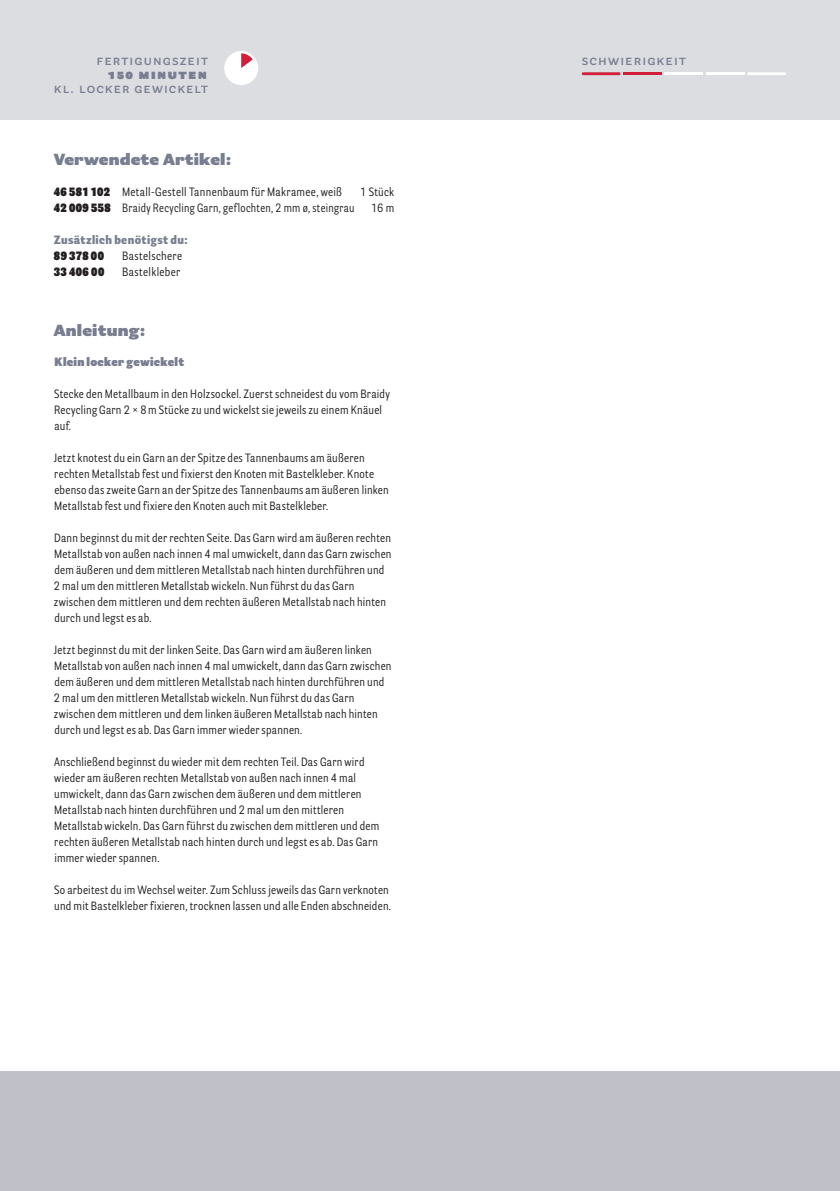
<style>
.page{position:relative;width:840px;height:1191px;background:#fff}
.page>*{position:absolute;margin:0;border:0;box-sizing:border-box;transform-origin:0 0}
.t1{font:900 16px "Parry Grotesque Pro";letter-spacing:.01em;color:#787d90}
.t2{font:600 14px "Parry Grotesque Pro";letter-spacing:.08em;color:#787d90}
.t3{font:900 14px "Parry Grotesque Pro";letter-spacing:.08em;color:#787d90}
.t4{font:12px/16px "Parry Grot Con Pro";letter-spacing:.025em;color:#231f20}
.t5{font:12px "Parry Grot Con Pro";letter-spacing:.025em;color:#231f20;scale:.96 1}
.t6{font:900 12px "Parry Grot Con Pro";letter-spacing:.03em;color:#787d90}
.t7{font:900 12px "Parry Grot Con Pro";letter-spacing:.02em;color:#787d90}
.t8{font:900 12px "Parry Grot Con Pro";letter-spacing:.04em;color:#231f20}
.s1{font-weight:900}
</style>
<div class="page">
<div style="left:0;top:0;width:839px;height:119px;background:#dbdde1"></div>
<div style="left:0;top:1071px;width:839px;height:120px;background:#c0c0c8"></div>
<div style="left:224px;top:51px;width:34px;height:34px;background:#fff;border-radius:50%"></div>
<svg style="left:241px;top:53px;width:12px;height:15px"></svg>
<svg style="left:581px;top:72px;width:39px;height:3px"></svg>
<hr style="left:622px;top:72px;width:39px;height:3px;background:#d21e38">
<hr style="left:664px;top:72px;width:38px;height:3px;background:#fff">
<hr style="left:705px;top:72px;width:39px;height:3px;background:#fff">
<svg style="left:747px;top:72px;width:38px;height:3px"></svg>
<p class="t2" style="left:96px;top:50px;width:111px">fertigungszeit</p>
<p class="t2" style="left:581px;top:50px;width:104px">schwierigkeit</p>
<p class="t3" style="left:108px;top:63px;width:100px">150 minuten</p>
<p class="t2" style="left:54px;top:78px;width:154px">kl. locker gewickelt</p>
<h1 class="t1" style="left:54px;top:148px;width:179px">Verwendete Artikel:</h1>
<p class="t4" style="left:54px;top:184px;width:289px"><span class="s1">46 581 102</span> Metall-Gestell Tannenbaum für Makramee, weiß</p>
<p class="t4" style="left:360px;top:184px;width:36px">1 Stück</p>
<p class="t5" style="left:54px;top:200px;width:314px"><span class="s1">42 009 558</span> Braidy Recycling Garn, geflochten, 2 mm ø, steingrau</p>
<p class="t4" style="left:371px;top:200px;width:24px">16 m</p>
<p class="t6" style="left:54px;top:231px;width:135px">Zusätzlich benötigst du:</p>
<p class="t8" style="left:54px;top:247px;width:52px">89 378 00</p>
<p class="t4" style="left:122px;top:248px;width:61px">Bastelschere</p>
<p class="t8" style="left:54px;top:263px;width:52px">33 406 00</p>
<p class="t4" style="left:122px;top:264px;width:60px">Bastelkleber</p>
<h1 class="t1" style="left:54px;top:318px;width:93px">Anleitung:</h1>
<p class="t7" style="left:55px;top:353px;width:131px">Klein locker gewickelt</p>
<p class="t4" style="left:54px;top:386px;width:337px">Stecke den Metallbaum in den Holzsockel. Zuerst schneidest du vom Braidy<br>Recycling Garn 2 × 8 m Stücke zu und wickelst sie jeweils zu einem Knäuel auf.</p>
<p class="t4" style="left:54px;top:450px;width:336px">Jetzt knotest du ein Garn an der Spitze des Tannenbaums am äußeren rechten Metallstab fest und fixierst den Knoten mit Bastelkleber. Knote ebenso das zweite Garn an der Spitze des Tannenbaums am äußeren linken Metallstab fest und fixiere den Knoten auch mit Bastelkleber.</p>
<p class="t4" style="left:54px;top:530px;width:339px">Dann beginnst du mit der rechten Seite. Das Garn wird am äußeren rechten Metallstab von außen nach innen 4 mal umwickelt, dann das Garn zwischen dem äußeren und dem mittleren Metallstab nach hinten durchführen und 2 mal um den mittleren Metallstab wickeln. Nun führst du das Garn zwischen dem mittleren und dem rechten äußeren Metallstab nach hinten durch und legst es ab.</p>
<p class="t4" style="left:54px;top:642px;width:339px">Jetzt beginnst du mit der linken Seite. Das Garn wird am äußeren linken Metallstab von außen nach innen 4 mal umwickelt, dann das Garn zwischen dem äußeren und dem mittleren Metallstab nach hinten durchführen und 2 mal um den mittleren Metallstab wickeln. Nun führst du das Garn zwischen dem mittleren und dem linken äußeren Metallstab nach hinten durch und legst es ab. Das Garn immer wieder spannen.</p>
<p class="t4" style="left:54px;top:754px;width:326px">Anschließend beginnst du wieder mit dem rechten Teil. Das Garn wird wieder am äußeren rechten Metallstab von außen nach innen 4 mal umwickelt, dann das Garn zwischen dem äußeren und dem mittleren Metallstab nach hinten durchführen und 2 mal um den mittleren Metallstab wickeln. Das Garn führst du zwischen dem mittleren und dem rechten äußeren Metallstab nach hinten durch und legst es ab. Das Garn immer wieder spannen.</p>
<p class="t4" style="left:54px;top:882px;width:338px">So arbeitest du im Wechsel weiter. Zum Schluss jeweils das Garn verknoten und mit Bastelkleber fixieren, trocknen lassen und alle Enden abschneiden.</p>
</div>
